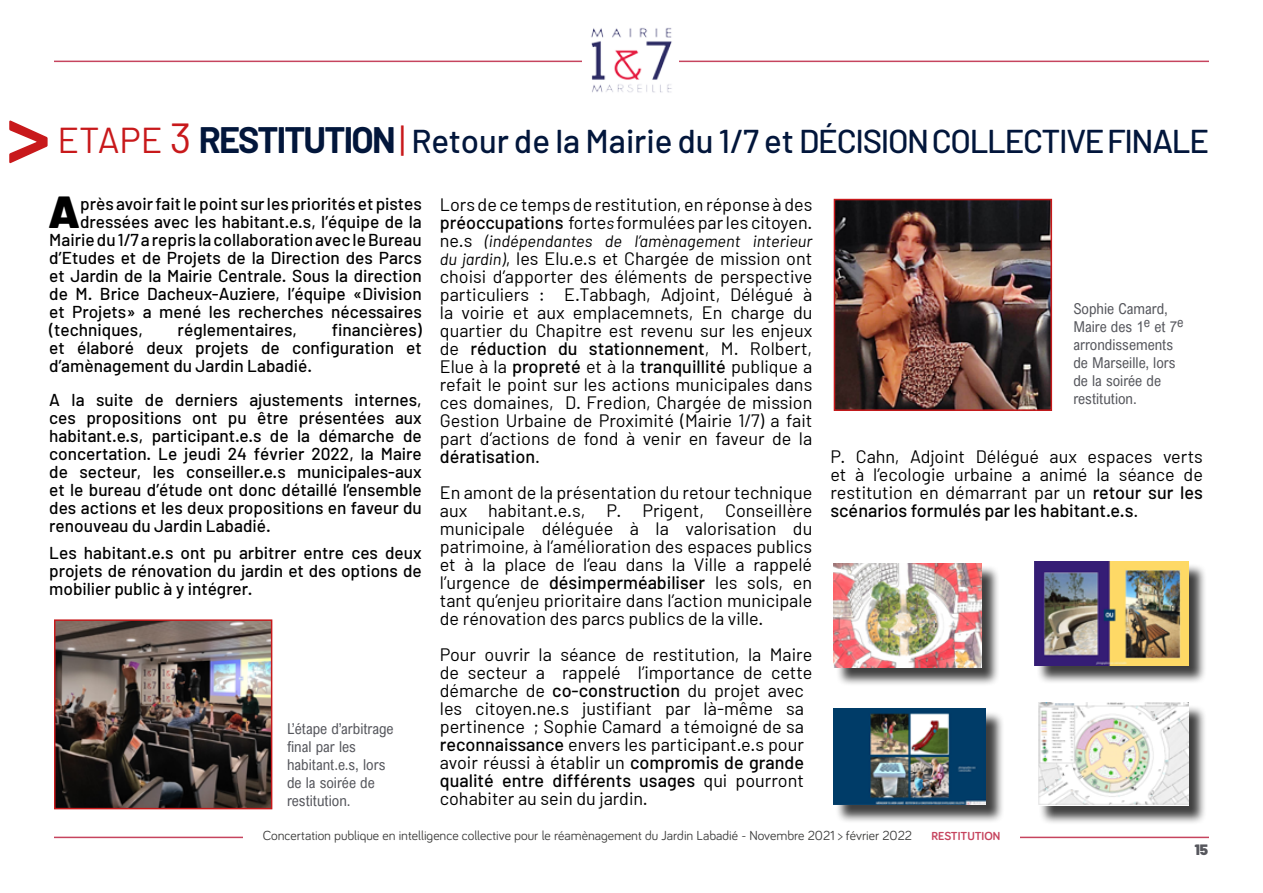
<style>
.page{position:relative;width:1263px;height:893px;background:#fff}
.page>*{position:absolute;margin:0;border:0;box-sizing:border-box;transform-origin:0 0}
.t1{font:600 90px "Barlow";color:#c8191b}
.t2{font:900 44.85px "Barlow";color:#000}
.t3{font:500 33px "Barlow";letter-spacing:-.04em;color:#02163b}
.t4{font:18px/18px "Barlow";color:#000;text-align:justify}
.t5{font:500 17.25px/18px "Barlow";color:#000;text-align:justify}
.t6{font:italic 16.5px "Barlow";color:#000}
.t7{font:15px/18px "Arial Nova Cond";color:#56575d}
.t8{font:900 15px "Barlow";color:#56575d}
.t9{font:13.5px "Bariol";color:#3c3c3b}
.t10{font:700 12px "Bariol";color:#c6445e}
.s1{font-weight:400;font-size:36px;color:#c8191b}
.s2{font-weight:400;font-size:42px;color:#c8191b}
.s3{font-weight:700;font-size:36px}
.s4{font-weight:500}
.s5{font-style:italic;font-size:16.5px}
.s6{font-style:normal;font-size:18px}
</style>
<div class="page">
<hr style="left:54px;top:61px;width:1155px;height:1px;background:#c6445e">
<hr style="left:54px;top:837px;width:1155px;height:1px;background:#c6445e">
<div style="left:243px;top:829px;width:776px;height:16px;background:#fff"></div>
<div style="left:582px;top:15px;width:96px;height:98px;background:#fff"></div>
<img style="left:591px;top:27px;width:81px;height:66px">
<img style="left:837px;top:202px;width:212px;height:206px">
<div style="left:834px;top:199px;width:218px;height:212px;border:2px solid #c8191b"></div>
<div style="left:836px;top:565px;width:164px;height:122px;background:#000;opacity:.75"></div>
<img style="left:833px;top:563px;width:148px;height:104px">
<div style="left:1037px;top:563px;width:169px;height:121px;background:#000;opacity:.75"></div>
<img style="left:1034px;top:561px;width:154px;height:104px">
<div style="left:835px;top:711px;width:170px;height:113px;background:#000;opacity:.75"></div>
<img style="left:833px;top:709px;width:153px;height:95px">
<img style="left:57px;top:622px;width:212px;height:184px">
<div style="left:54px;top:619px;width:218px;height:190px;border:2px solid #c8191b"></div>
<div style="left:1039px;top:704px;width:167px;height:121px;background:#000;opacity:.75"></div>
<img style="left:1038px;top:703px;width:150px;height:103px">
<h1 class="t1" style="left:6px;top:78px;width:46px">&gt;</h1>
<h3 class="t3" style="left:57px;top:120px;width:1153px"><span class="s1">ETAPE</span> <span class="s2">3</span> <span class="s3">RESTITUTION</span> <span class="s1">|</span> Retour de la Mairie du 1/7 et DÉCISION COLLECTIVE FINALE</h3>
<h2 class="t2" style="left:48px;top:184px;width:34px">A</h2>
<p class="t5" style="left:80px;top:194px;width:343px">près avoir fait le point sur les priorités et pistes</p>
<p class="t4" style="left:440px;top:195px;width:374px">Lors de ce temps de restitution, en réponse à des <span class="s4">préoccupations</span> forte<span class="s5">s</span> formulées par les citoyen.</p>
<p class="t6" style="left:440px;top:231px;width:374px"><span class="s6">ne.s</span> (indépendantes de l’amènagement interieur</p>
<p class="t4" style="left:440px;top:249px;width:374px"><span class="s5">du jardin)</span>, les Elu.e.s et Chargée de mission ont choisi d’apporter des éléments de perspective particuliers : E.Tabbagh, Adjoint, Délégué à la voirie et aux emplacemnets, En charge du quartier du Chapitre est revenu sur les enjeux de <span class="s4">réduction du stationnement</span>, M. Rolbert, Elue à la <span class="s4">propreté</span> et à la <span class="s4">tranquillité</span> publique a refait le point sur les actions municipales dans ces domaines, D. Fredion, Chargée de mission Gestion Urbaine de Proximité (Mairie 1/7) a fait part d’actions de fond à venir en faveur de la <span class="s4">dératisation</span>.</p>
<p class="t4" style="left:440px;top:483px;width:374px">En amont de la présentation du retour technique aux habitant.e.s, P. Prigent, Conseillère municipale déléguée à la valorisation du patrimoine, à l’amélioration des espaces publics et à la place de l’eau dans la Ville a rappelé l’urgence de <span class="s4">désimperméabiliser</span> les sols, en tant qu’enjeu prioritaire dans l’action municipale de rénovation des parcs publics de la ville.</p>
<p class="t4" style="left:440px;top:645px;width:374px;text-align:left">Pour ouvrir la séance de restitution, la Maire de secteur a rappelé l’importance de cette démarche de <span class="s4">co-construction</span> du projet avec les citoyen.ne.s justifiant par là-même sa pertinence ; Sophie Camard a témoigné de sa <span class="s4">reconnaissance</span> envers les participant.e.s pour avoir réussi à établir un <span class="s4">compromis de grande qualité entre différents usages</span> qui pourront cohabiter au sein du jardin.</p>
<p class="t5" style="left:80px;top:212px;width:343px">dressées avec les habitant.e.s, l’équipe de la</p>
<p class="t5" style="left:49px;top:230px;width:374px">Mairie du 1/7 a repris la collaboration avec le Bureau</p>
<p class="t5" style="left:49px;top:248px;width:374px">d’Etudes et de Projets de la Direction des Parcs</p>
<p class="t5" style="left:49px;top:266px;width:374px">et Jardin de la Mairie Centrale. Sous la direction</p>
<p class="t5" style="left:49px;top:284px;width:374px">de M. Brice Dacheux-Auziere, l’équipe «Division</p>
<p class="t5" style="left:49px;top:302px;width:374px">et Projets» a mené les recherches nécessaires</p>
<p class="t5" style="left:49px;top:320px;width:95px">(techniques,</p>
<p class="t5" style="left:178px;top:320px;width:121px">réglementaires,</p>
<p class="t7" style="left:1073px;top:299px;width:112px">Sophie Camard,<br>Maire des 1<sup>e</sup> et 7<sup>e </sup>arrondissements de Marseille, lors de la soirée de restitution.</p>
<p class="t5" style="left:49px;top:320px;width:374px;text-indent:283px">financières) et élaboré deux projets de configuration et d’amènagement du Jardin Labadié.</p>
<p class="t5" style="left:49px;top:391px;width:374px">A la suite de derniers ajustements internes, ces propositions ont pu être présentées aux habitant.e.s, participant.e.s de la démarche de concertation. Le jeudi 24 février 2022, la Maire de secteur, les conseiller.e.s municipales-aux et le bureau d’étude ont donc détaillé l’ensemble des actions et les deux propositions en faveur du renouveau du Jardin Labadié.</p>
<p class="t5" style="left:49px;top:544px;width:374px">Les habitant.e.s ont pu arbitrer entre ces deux projets de rénovation du jardin et des options de mobilier public à y intégrer.</p>
<p class="t4" style="left:830px;top:447px;width:374px">P. Cahn, Adjoint Délégué aux espaces verts et à l’ecologie urbaine a animé la séance de restitution en démarrant par un <span class="s4">retour sur les scénarios formulés par les habitant.e.s</span>.</p>
<p class="t7" style="left:287px;top:719px;width:108px">L’étape d’arbitrage final par les habitant.e.s, lors de la soirée de restitution.</p>
<p class="t9" style="left:263px;top:826px;width:651px">Concertation publique en intelligence collective pour le réamènagement du Jardin Labadié - Novembre 2021 &gt; février 2022</p>
<p class="t10" style="left:931px;top:828px;width:70px">RESTITUTION</p>
<p class="t8" style="left:1195px;top:840px;width:15px">15</p>
</div>
